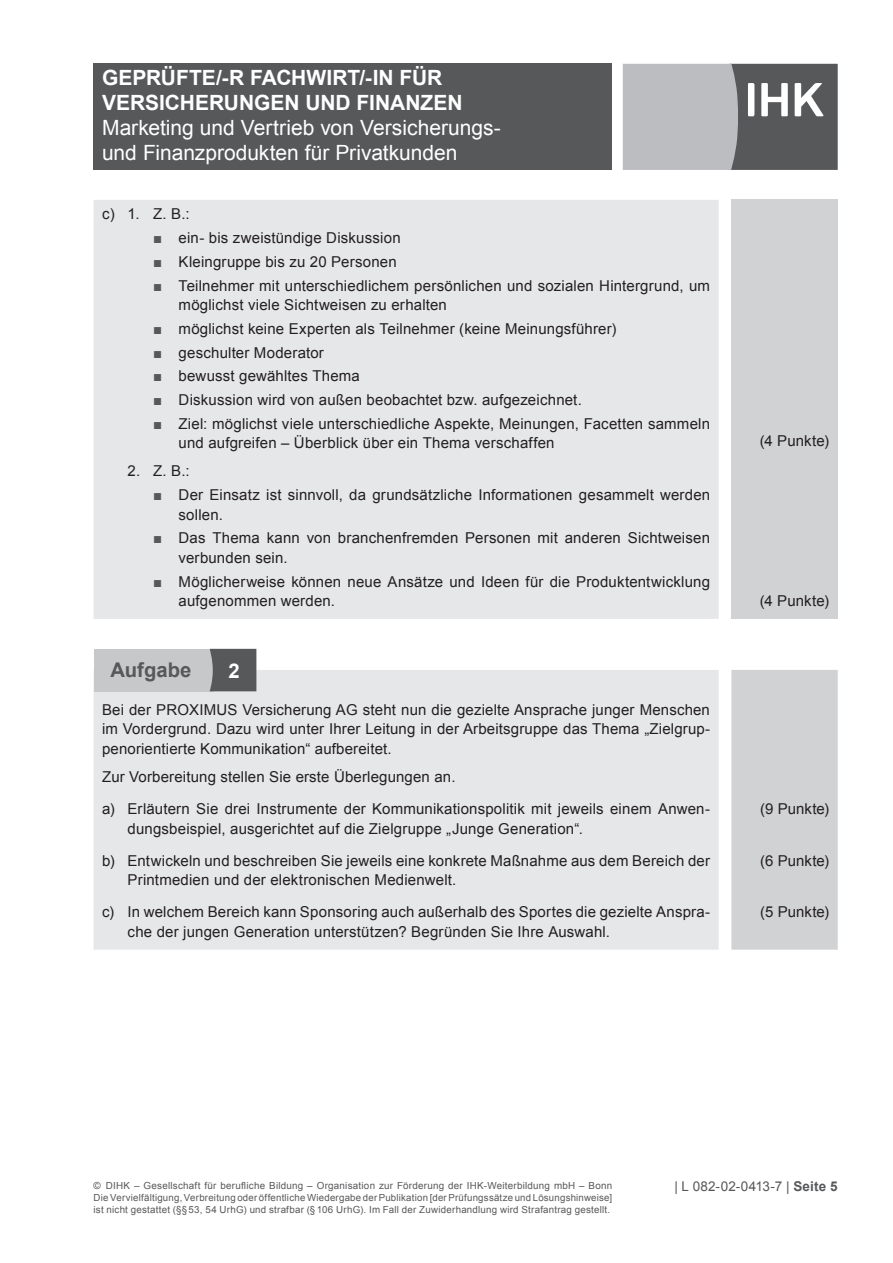
<style>
.page{position:relative;width:893px;height:1263px;background:#fff}
.page>*{position:absolute;margin:0;border:0;box-sizing:border-box;transform-origin:0 0}
.t1{font:21px/25.2px "Arial";color:#fff}
.t2{font:700 21px/25.2px "Arial";color:#fff}
.t3{font:700 20.25px "Arial";color:#57585a}
.t4{font:700 20.25px "Arial";color:#fff}
.t5{font:15px/19.5px "Arial";letter-spacing:.01em;color:#231f20}
.t6{font:13.5px "Arial";letter-spacing:.005em;color:#57585a}
.t7{font:9.75px/11.7px "Arial";letter-spacing:.025em;color:#57585a;text-align:justify}
.s1{font-weight:700;color:#57585a}
.s2{font-weight:700}
</style>
<div class="page">
<div style="left:94px;top:64px;width:518px;height:106px;background:#57585a"></div>
<svg style="left:623px;top:64px;width:215px;height:106px;background:#959698"></svg>
<div style="left:94px;top:200px;width:625px;height:419px;background:#e6e7e9"></div>
<div style="left:731px;top:200px;width:107px;height:419px;background:#d1d2d4"></div>
<div style="left:94px;top:670px;width:625px;height:280px;background:#e6e7e9"></div>
<div style="left:731px;top:670px;width:107px;height:280px;background:#d1d2d4"></div>
<div style="left:94px;top:649px;width:119px;height:42px;background:#c7c8ca"></div>
<div style="left:210px;top:649px;width:46px;height:42px;background:#57585a"></div>
<h1 class="t2" style="left:102px;top:65px;width:362px;text-indent:230px">RT/-IN FÜR<br>VERSICHERUNGEN UND FINANZEN</h1>
<h1 class="t1" style="left:102px;top:115px;width:400px">Marketing und Vertrieb von Versicherungs&shy;und Finanzprodukten für Privatkunden</h1>
<h1 class="t2" style="left:102px;top:65px;width:195px">GEPRÜFTE/-R FACHWI</h1>
<p class="t5" style="left:102px;top:204px;width:89px">c) 1. Z. B.:</p>
<p class="t5" style="left:153px;top:228px;width:249px"><span class="s1">■</span> ein- bis zweistündige Diskussion</p>
<p class="t5" style="left:153px;top:252px;width:245px"><span class="s1">■</span> Kleingruppe bis zu 20 Personen</p>
<p class="t5" style="left:179px;top:276px;width:533px;text-indent:-26px"><span class="s1">■</span> Teilnehmer mit unterschiedlichem persönlichen und sozialen Hintergrund, um möglichst viele Sichtweisen zu erhalten</p>
<p class="t5" style="left:153px;top:319px;width:465px"><span class="s1">■</span> möglichst keine Experten als Teilnehmer (keine Meinungsführer)</p>
<p class="t5" style="left:153px;top:343px;width:172px"><span class="s1">■</span> geschulter Moderator</p>
<p class="t5" style="left:153px;top:366px;width:208px"><span class="s1">■</span> bewusst gewähltes Thema</p>
<p class="t5" style="left:153px;top:390px;width:430px"><span class="s1">■</span> Diskussion wird von außen beobachtet bzw. aufgezeichnet.</p>
<p class="t5" style="left:179px;top:414px;width:533px;text-indent:-26px"><span class="s1">■</span> Ziel: möglichst viele unterschiedliche Aspekte, Meinungen, Facetten sammeln und aufgreifen – Überblick über ein Thema verschaffen</p>
<p class="t5" style="left:128px;top:461px;width:64px">2. Z. B.:</p>
<p class="t5" style="left:179px;top:485px;width:533px;text-indent:-26px"><span class="s1">■</span> Der Einsatz ist sinnvoll, da grundsätzliche Informationen gesammelt werden sollen.</p>
<p class="t5" style="left:179px;top:528px;width:533px;text-indent:-26px"><span class="s1">■</span> Das Thema kann von branchenfremden Personen mit anderen Sichtweisen verbunden sein.</p>
<p class="t5" style="left:179px;top:572px;width:533px;text-indent:-26px"><span class="s1">■</span> Möglicherweise können neue Ansätze und Ideen für die Produktentwicklung aufgenommen werden.</p>
<h2 class="t3" style="left:111px;top:657px;width:82px">AUFGABE</h2>
<h2 class="t4" style="left:229px;top:657px;width:13px">2</h2>
<p class="t5" style="left:102px;top:700px;width:610px;text-align:justify">Bei der PROXIMUS Versicherung AG steht nun die gezielte Ansprache junger Menschen im Vordergrund. Dazu wird unter Ihrer Leitung in der Arbeitsgruppe das Thema „Zielgrup&shy;penorientierte Kommunikation“ aufbereitet.</p>
<p class="t5" style="left:102px;top:761px;width:610px;line-height:32.1px">Zur Vorbereitung stellen Sie erste Überlegungen an.<br>a) Erläutern Sie drei Instrumente der Kommunikationspolitik mit jeweils einem Anwen-</p>
<p class="t5" style="left:128px;top:819px;width:457px">dungsbeispiel, ausgerichtet auf die Zielgruppe „Junge Generation“.</p>
<p class="t5" style="left:760px;top:431px;width:71px">(4 Punkte)</p>
<p class="t5" style="left:760px;top:591px;width:71px">(4 Punkte)</p>
<p class="t5" style="left:760px;top:799px;width:70px">(9 Punkte)</p>
<p class="t5" style="left:128px;top:851px;width:584px;text-indent:-26px">b) Entwickeln und beschreiben Sie jeweils eine konkrete Maßnahme aus dem Bereich der<br>Printmedien und der elektronischen Medienwelt.</p>
<p class="t5" style="left:760px;top:851px;width:70px">(6 Punkte)</p>
<p class="t5" style="left:128px;top:902px;width:584px;text-indent:-26px">c) In welchem Bereich kann Sponsoring auch außerhalb des Sportes die gezielte Anspra&shy;che der jungen Generation unterstützen? Begründen Sie Ihre Auswahl.</p>
<p class="t5" style="left:760px;top:902px;width:70px">(5 Punkte)</p>
<p class="t7" style="left:94px;top:1180px;width:520px">© DIHK – Gesellschaft für berufliche Bildung – Organisation zur Förderung der IHK-Weiterbildung mbH – Bonn Die Vervielfältigung, Verbreitung oder öffentliche Wiedergabe der Publikation [der Prüfungssätze und Lösungshinweise] ist nicht gestattet (§§53, 54 UrhG) und strafbar (§106 UrhG). Im Fall der Zuwiderhandlung wird Strafantrag gestellt.</p>
<p class="t6" style="left:674px;top:1177px;width:165px">| L 082-02-0413-7 | <span class="s2">SEITE 5</span></p>
</div>
